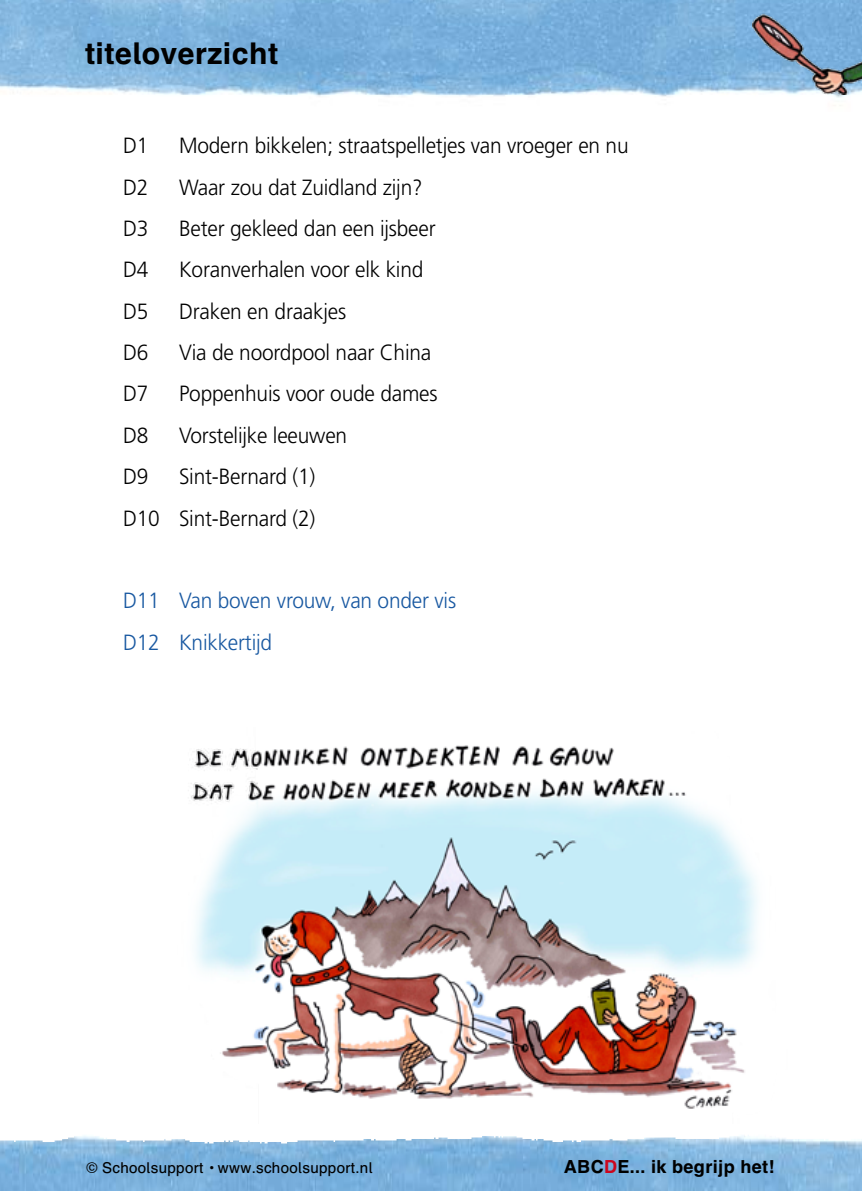
<style>
.page{position:relative;width:862px;height:1191px;background:#fff}
.page>*{position:absolute;margin:0;border:0;box-sizing:border-box;transform-origin:0 0}
.t1{font:700 30px "Mathebuch MD";letter-spacing:.015em;color:#000}
.t2{font:300 22px/41.4px "Frutiger";letter-spacing:-.01em;color:#000;text-align:right;scale:.95 1}
.t3{font:300 22px/41.4px "Frutiger";letter-spacing:-.01em;color:#1858a1;scale:.95 1}
.t4{font:700 18px "Mathebuch MD";letter-spacing:.02em;color:#000}
.t5{font:15px "Mathebuch MD";letter-spacing:.02em;color:#000}
.s1{color:#cc071e}
</style>
<div class="page">
<img style="left:0;top:0;width:862px;height:106px">
<img style="left:0;top:1135px;width:862px;height:56px">
<img style="left:752px;top:11px;width:110px;height:84px">
<img style="left:191px;top:745px;width:567px;height:364px">
<p class="t1" style="left:85px;top:34px;width:195px">titeloverzicht</p>
<p class="t2" style="left:123px;top:125px;width:28px">D1</p>
<p class="t2" style="left:179px;top:125px;width:475px">Modern bikkelen; straatspelletjes van vroeger en nu</p>
<p class="t2" style="left:123px;top:166px;width:28px">D2</p>
<p class="t2" style="left:179px;top:166px;width:258px">Waar zou dat Zuidland zijn?</p>
<p class="t2" style="left:123px;top:208px;width:28px">D3</p>
<p class="t2" style="left:179px;top:208px;width:272px">Beter gekleed dan een ijsbeer</p>
<p class="t2" style="left:123px;top:249px;width:28px">D4</p>
<p class="t2" style="left:179px;top:249px;width:259px">Koranverhalen voor elk kind</p>
<p class="t2" style="left:123px;top:290px;width:28px">D5</p>
<p class="t2" style="left:179px;top:290px;width:177px">Draken en draakjes</p>
<p class="t2" style="left:123px;top:332px;width:28px">D6</p>
<p class="t2" style="left:179px;top:332px;width:267px">Via de noordpool naar China</p>
<p class="t2" style="left:123px;top:373px;width:28px">D7</p>
<p class="t2" style="left:179px;top:373px;width:274px">Poppenhuis voor oude dames</p>
<p class="t2" style="left:123px;top:414px;width:28px">D8</p>
<p class="t2" style="left:179px;top:414px;width:178px">Vorstelijke leeuwen</p>
<p class="t2" style="left:123px;top:456px;width:28px">D9</p>
<p class="t2" style="left:123px;top:456px;width:204px">Sint-Bernard (1)<br>D10 Sint-Bernard (2)</p>
<p class="t3" style="left:123px;top:580px;width:352px">D11 Van boven vrouw, van onder vis<br>D12 Knikkertijd</p>
<p class="t5" style="left:86px;top:1157px;width:288px">© Schoolsupport • www.schoolsupport.nl</p>
<p class="t4" style="left:564px;top:1154px;width:212px">ABC<span class="s1">D</span>E... ik begrijp het!</p>
</div>
